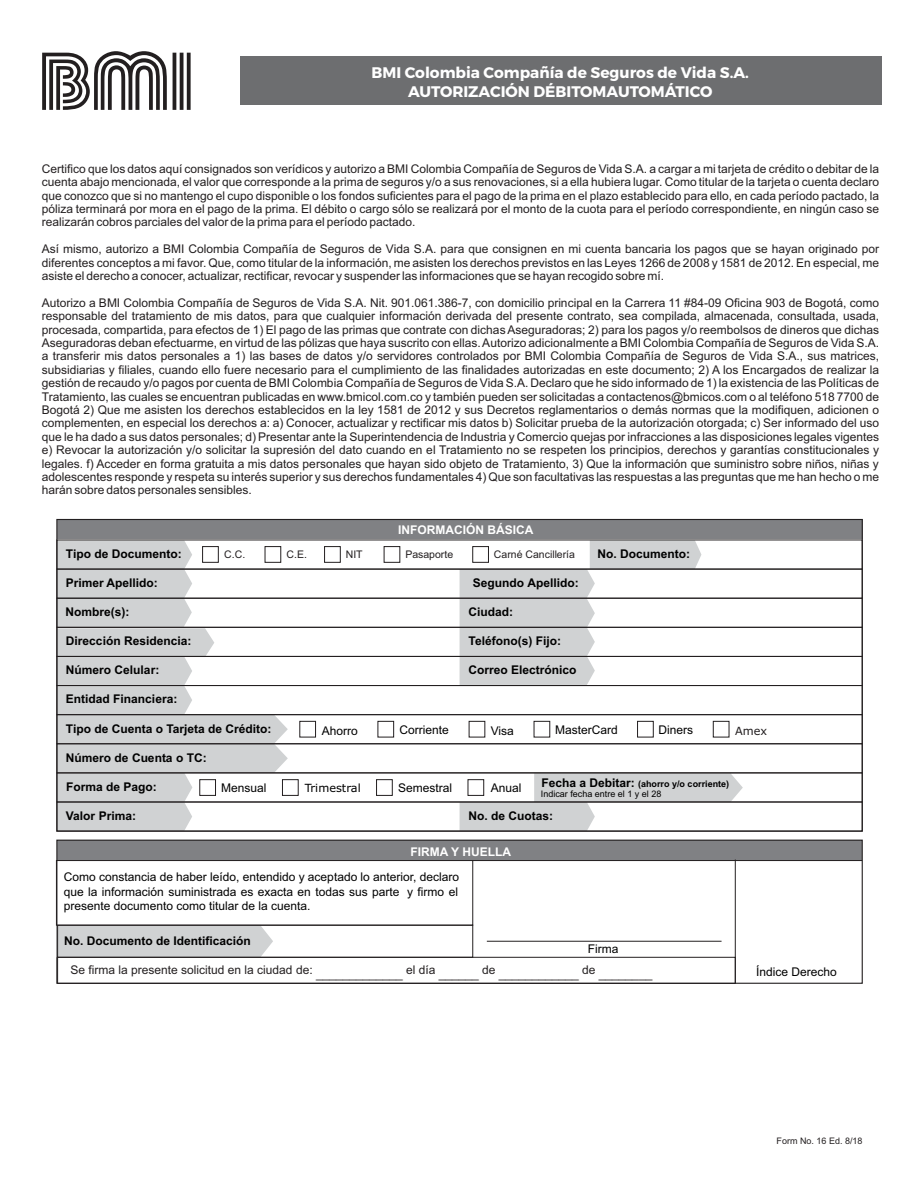
<style>
.page{position:relative;width:918px;height:1188px;background:#fff}
.page>*{position:absolute;margin:0;border:0;box-sizing:border-box;transform-origin:0 0}
.t1{font:700 15.3px/18.9px "Montserrat";color:#fff;text-align:center}
.t2{font:12px/13.4px "Arial";color:#231f20;text-align:justify}
.t3{font:700 12px "Arial";color:#000}
.t4{font:12px/14.4px "Arial";color:#000;text-align:justify}
.t5{font:700 12px "Arial";color:#fff}
.t6{font:11.25px "Verdana";color:#000}
.t7{font:11.25px "Verdana";color:#231f20}
.t8{font:10.5px "Arial";color:#231f20}
.t9{font:700 9px "Arial";color:#000}
.t10{font:9px "Arial";color:#000}
.t11{font:9px "Arial";color:#231f20}
.s1{font-size:12px}
</style>
<div class="page">
<div style="left:324px;top:546px;width:17px;height:17px;border:1px solid #231f20"></div>
<div style="left:384px;top:546px;width:16px;height:17px;border:1px solid #231f20"></div>
<svg style="left:460px;top:542px;width:241px;height:142px"></svg>
<div style="left:57px;top:519px;width:805px;height:20px;background:#808184"></div>
<div style="left:58px;top:840px;width:804px;height:21px;background:#808184"></div>
<div style="left:59px;top:927px;width:214px;height:29px;background:#d0d2d3"></div>
<div style="left:56px;top:860px;width:417px;height:65px;border:1px solid #231f20"></div>
<div style="left:57px;top:925px;width:416px;height:33px;border:1px solid #231f20"></div>
<div style="left:57px;top:957px;width:679px;height:27px;border:1px solid #231f20"></div>
<hr style="left:735px;top:860px;width:1px;height:123px;background:#231f20">
<hr style="left:487px;top:941px;width:235px;height:1px;background:#231f20">
<hr style="left:473px;top:860px;width:389px;height:1px;background:#231f20">
<svg style="left:59px;top:542px;width:229px;height:287px"></svg>
<svg style="left:460px;top:775px;width:283px;height:54px"></svg>
<div style="left:199px;top:779px;width:17px;height:17px;border:1px solid #231f20"></div>
<div style="left:282px;top:779px;width:17px;height:17px;border:1px solid #231f20"></div>
<div style="left:376px;top:779px;width:17px;height:17px;border:1px solid #231f20"></div>
<div style="left:468px;top:779px;width:16px;height:17px;border:1px solid #231f20"></div>
<div style="left:57px;top:569px;width:806px;height:29px;border:1px solid #231f20"></div>
<div style="left:57px;top:598px;width:806px;height:30px;border:1px solid #231f20"></div>
<div style="left:57px;top:627px;width:806px;height:30px;border:1px solid #231f20"></div>
<div style="left:57px;top:656px;width:806px;height:30px;border:1px solid #231f20"></div>
<div style="left:57px;top:685px;width:806px;height:30px;border:1px solid #231f20"></div>
<div style="left:57px;top:714px;width:806px;height:30px;border:1px solid #231f20"></div>
<div style="left:57px;top:743px;width:806px;height:30px;border:1px solid #231f20"></div>
<div style="left:57px;top:773px;width:806px;height:29px;border:1px solid #231f20"></div>
<div style="left:57px;top:802px;width:806px;height:29px;border:1px solid #231f20"></div>
<svg style="left:42px;top:51px;width:125px;height:59px"></svg>
<svg style="left:187px;top:53px;width:4px;height:57px"></svg>
<hr style="left:180px;top:53px;width:3px;height:57px;background:#231f20">
<hr style="left:173px;top:53px;width:3px;height:57px;background:#231f20">
<div style="left:240px;top:56px;width:641px;height:49px;background:#6d6e70"></div>
<div style="left:299px;top:721px;width:17px;height:17px;border:1px solid #231f20"></div>
<div style="left:377px;top:721px;width:17px;height:17px;border:1px solid #231f20"></div>
<div style="left:469px;top:721px;width:16px;height:17px;border:1px solid #231f20"></div>
<div style="left:534px;top:721px;width:16px;height:17px;border:1px solid #231f20"></div>
<div style="left:637px;top:721px;width:17px;height:17px;border:1px solid #231f20"></div>
<div style="left:713px;top:721px;width:16px;height:17px;border:1px solid #231f20"></div>
<p class="t1" style="left:372px;top:63px;width:379px">BMI Colombia Compañía de Seguros de Vida S.A.<br>AUTORIZACIÓN DÉBITOMAUTOMÁTICO</p>
<p class="t2" style="left:42px;top:163px;width:839px">Certifico que los datos aquí consignados son verídicos y autorizo a BMI Colombia Compañía de Seguros de Vida S.A. a cargar a mi tarjeta de crédito o debitar de la cuenta abajo mencionada, el valor que corresponde a la prima de seguros y/o a sus renovaciones, si a ella hubiera lugar. Como titular de la tarjeta o cuenta declaro que conozco que si no mantengo el cupo disponible o los fondos suficientes para el pago de la prima en el plazo establecido para ello, en cada período pactado, la póliza terminará por mora en el pago de la prima. El débito o cargo sólo se realizará por el monto de la cuota para el período correspondiente, en ningún caso se realizarán cobros parciales del valor de la prima para el período pactado.</p>
<p class="t2" style="left:42px;top:243px;width:839px">Así mismo, autorizo a BMI Colombia Compañía de Seguros de Vida S.A. para que consignen en mi cuenta bancaria los pagos que se hayan originado por diferentes conceptos a mi favor. Que, como titular de la información, me asisten los derechos previstos en las Leyes 1266 de 2008 y 1581 de 2012. En especial, me asiste el derecho a conocer, actualizar, rectificar, revocar y suspender las informaciones que se hayan recogido sobre mí.</p>
<p class="t2" style="left:42px;top:297px;width:839px">Autorizo a BMI Colombia Compañía de Seguros de Vida S.A. Nit. 901.061.386-7, con domicilio principal en la Carrera 11 #84-09 Oficina 903 de Bogotá, como responsable del tratamiento de mis datos, para que cualquier información derivada del presente contrato, sea compilada, almacenada, consultada, usada, procesada, compartida, para efectos de 1) El pago de las primas que contrate con dichas Aseguradoras; 2) para los pagos y/o reembolsos de dineros que dichas Aseguradoras deban efectuarme, en virtud de las pólizas que haya suscrito con ellas. Autorizo adicionalmente a BMI Colombia Compañía de Seguros de Vida S.A. a transferir mis datos personales a 1) las bases de datos y/o servidores controlados por BMI Colombia Compañía de Seguros de Vida S.A., sus matrices, subsidiarias y filiales, cuando ello fuere necesario para el cumplimiento de las finalidades autorizadas en este documento; 2) A los Encargados de realizar la gestión de recaudo y/o pagos por cuenta de BMI Colombia Compañía de Seguros de Vida S.A. Declaro que he sido informado de 1) la existencia de las Políticas de Tratamiento, las cuales se encuentran publicadas en www.bmicol.com.co y también pueden ser solicitadas a contactenos@bmicos.com o al teléfono 518 7700 de Bogotá 2) Que me asisten los derechos establecidos en la ley 1581 de 2012 y sus Decretos reglamentarios o demás normas que la modifiquen, adicionen o complementen, en especial los derechos a: a) Conocer, actualizar y rectificar mis datos b) Solicitar prueba de la autorización otorgada; c) Ser informado del uso que le ha dado a sus datos personales; d) Presentar ante la Superintendencia de Industria y Comercio quejas por infracciones a las disposiciones legales vigentes e) Revocar la autorización y/o solicitar la supresión del dato cuando en el Tratamiento no se respeten los principios, derechos y garantías constitucionales y legales. f) Acceder en forma gratuita a mis datos personales que hayan sido objeto de Tratamiento, 3) Que la información que suministro sobre niños, niñas y adolescentes responde y respeta su interés superior y sus derechos fundamentales 4) Que son facultativas las respuestas a las preguntas que me han hecho o me harán sobre datos personales sensibles.</p>
<p class="t5" style="left:398px;top:526px;width:137px">INFORMACIÓN BÁSICA</p>
<p class="t3" style="left:66px;top:549px;width:117px">Tipo de Documento:</p>
<p class="t8" style="left:224px;top:551px;width:22px">C.C.</p>
<p class="t8" style="left:287px;top:551px;width:22px">C.E.</p>
<p class="t8" style="left:346px;top:551px;width:18px">NIT</p>
<p class="t8" style="left:405px;top:551px;width:49px">Pasaporte</p>
<p class="t8" style="left:494px;top:551px;width:83px">Carné Cancillería</p>
<p class="t3" style="left:598px;top:549px;width:94px">No. Documento:</p>
<p class="t3" style="left:66px;top:578px;width:93px">Primer Apellido:</p>
<p class="t3" style="left:473px;top:578px;width:108px">Segundo Apellido:</p>
<p class="t3" style="left:66px;top:607px;width:65px">Nombre(s):</p>
<p class="t3" style="left:469px;top:608px;width:46px">Ciudad:</p>
<p class="t3" style="left:469px;top:636px;width:94px">Teléfono(s) Fijo:</p>
<p class="t3" style="left:469px;top:665px;width:110px">Correo Electrónico</p>
<p class="t3" style="left:66px;top:636px;width:127px">Dirección Residencia:</p>
<p class="t3" style="left:66px;top:666px;width:95px">Número Celular:</p>
<p class="t3" style="left:66px;top:695px;width:113px">Entidad Financiera:</p>
<p class="t3" style="left:66px;top:724px;width:207px">Tipo de Cuenta o Tarjeta de Crédito:</p>
<p class="t3" style="left:66px;top:753px;width:142px">Número de Cuenta o TC:</p>
<p class="t4" style="left:322px;top:724px;width:38px">Ahorro</p>
<p class="t4" style="left:400px;top:724px;width:51px">Corriente</p>
<p class="t4" style="left:491px;top:724px;width:25px">Visa</p>
<p class="t4" style="left:555px;top:724px;width:64px">MasterCard</p>
<p class="t4" style="left:658px;top:724px;width:36px">Diners</p>
<p class="t7" style="left:735px;top:726px;width:34px">Amex</p>
<p class="t3" style="left:66px;top:782px;width:92px">Forma de Pago:</p>
<p class="t9" style="left:541px;top:780px;width:189px"><span class="s1">Fecha a Debitar:</span> (ahorro y/o corriente)</p>
<p class="t4" style="left:221px;top:782px;width:47px">Mensual</p>
<p class="t6" style="left:305px;top:783px;width:58px">Trimestral</p>
<p class="t4" style="left:398px;top:782px;width:56px">Semestral</p>
<p class="t4" style="left:491px;top:782px;width:32px">Anual</p>
<p class="t10" style="left:541px;top:791px;width:122px">Indicar fecha entre el 1 y el 28</p>
<p class="t3" style="left:66px;top:811px;width:72px">Valor Prima:</p>
<p class="t3" style="left:469px;top:811px;width:86px">No. de Cuotas:</p>
<p class="t5" style="left:411px;top:847px;width:102px">FIRMA Y HUELLA</p>
<p class="t4" style="left:64px;top:871px;width:397px">Como constancia de haber leído, entendido y aceptado lo anterior, declaro que la información suministrada es exacta en todas sus parte y firmo el presente documento como titular de la cuenta.</p>
<p class="t3" style="left:64px;top:937px;width:188px">No. Documento de Identificación</p>
<p class="t4" style="left:588px;top:942px;width:32px">Firma</p>
<p class="t2" style="left:71px;top:965px;width:583px">Se firma la presente solicitud en la ciudad de: _____________ el día ______ de ____________ de ________</p>
<p class="t4" style="left:756px;top:966px;width:82px">Índice Derecho</p>
<p class="t11" style="left:777px;top:1137px;width:88px">Form No. 16 Ed. 8/18</p>
</div>
